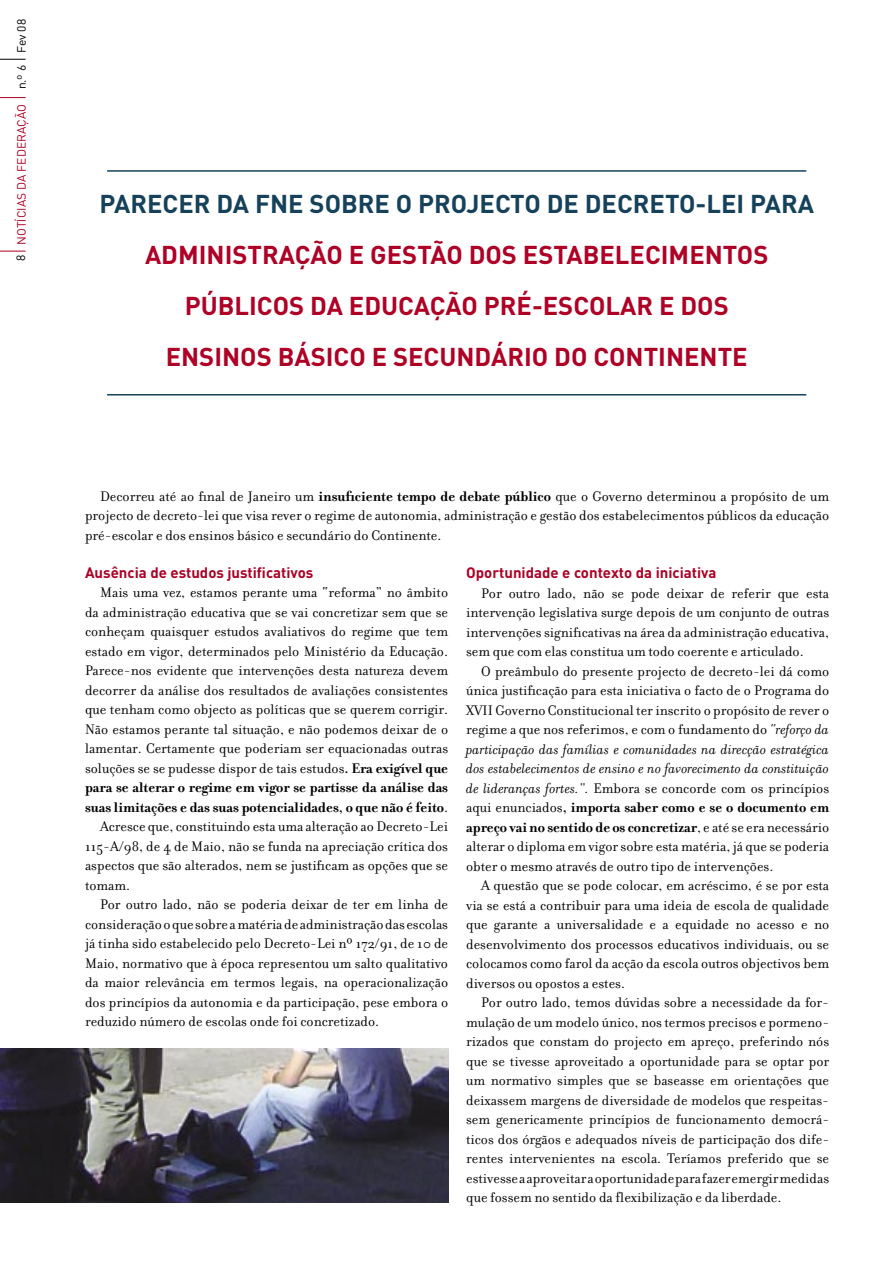
<style>
.page{position:relative;width:893px;height:1263px;background:#fff}
.page>*{position:absolute;margin:0;border:0;box-sizing:border-box;transform-origin:0 0}
.t1{font:700 25.5px/51px "DIN";color:#af0025;text-align:center}
.t2{font:700 25.5px "DIN";color:#15415b}
.t3{font:15px/19.5px "Filosofia";color:#000;text-align:justify}
.t4{font:700 15px "Filosofia";color:#000}
.t5{font:700 15px "DIN";color:#ac0024}
.t6{font:12px "DIN";color:#ac0024}
.t7{font:12px "DIN";color:#000}
.s1{color:#000}
.s2{font-weight:700}
.s3{font-weight:400}
.s4{font-style:italic}
</style>
<div class="page">
<svg style="left:0;top:251px;width:26px;height:1px"></svg>
<svg style="left:0;top:97px;width:26px;height:1px"></svg>
<svg style="left:0;top:59px;width:26px;height:1px"></svg>
<img style="left:0;top:1048px;width:448px;height:155px">
<hr style="left:107px;top:394px;width:699px;height:1px;background:#15415b">
<hr style="left:107px;top:170px;width:699px;height:2px;background:#15415b">
<p class="t6" style="left:14px;top:245px;width:227px;rotate:-90deg">NOTÍCIAS DA FEDERAÇÃO <span class="s1">n.º 6 Fev 08</span></p>
<p class="t7" style="left:13px;top:260px;width:8px;rotate:-90deg">8</p>
<h1 class="t2" style="left:99px;top:187px;width:716px">PARECER DA FNE SOBRE O PROJECTO DE DECRETO-LEI PARA</h1>
<h1 class="t1" style="left:145px;top:228px;width:625px">ADMINISTRAÇÃO E GESTÃO DOS ESTABELECIMENTOS<br>PÚBLICOS DA EDUCAÇÃO PRÉ-ESCOLAR E DOS<br>ENSINOS BÁSICO E SECUNDÁRIO DO CONTINENTE</h1>
<p class="t3" style="left:85px;top:487px;width:746px;text-indent:15px">Decorreu até ao final de Janeiro um <span class="s2">insuficiente tempo de debate público</span> que o Governo determinou a propósito de um projecto de decreto-lei que visa rever o regime de autonomia, administração e gestão dos estabelecimentos públicos da educação pré-escolar e dos ensinos básico e secundário do Continente.</p>
<p class="t5" style="left:85px;top:563px;width:230px">Ausência de estudos justificativos</p>
<p class="t3" style="left:100px;top:583px;width:350px">Mais uma vez, estamos perante uma “reforma” no âmbito</p>
<p class="t3" style="left:85px;top:603px;width:365px">da administração educativa que se vai concretizar sem que se</p>
<p class="t3" style="left:85px;top:622px;width:365px">conheçam quaisquer estudos avaliativos do regime que tem</p>
<p class="t3" style="left:85px;top:642px;width:365px">estado em vigor, determinados pelo Ministério da Educação.</p>
<p class="t3" style="left:85px;top:661px;width:365px">Parece-nos evidente que intervenções desta natureza devem</p>
<p class="t3" style="left:85px;top:681px;width:365px">decorrer da análise dos resultados de avaliações consistentes</p>
<p class="t3" style="left:85px;top:700px;width:365px">que tenham como objecto as políticas que se querem corrigir.</p>
<p class="t3" style="left:85px;top:720px;width:365px">Não estamos perante tal situação, e não podemos deixar de o</p>
<p class="t3" style="left:85px;top:739px;width:365px">lamentar. Certamente que poderiam ser equacionadas outras</p>
<p class="t3" style="left:85px;top:759px;width:365px">soluções se se pudesse dispor de tais estudos<span class="s2">. Era exigível que</span></p>
<p class="t4" style="left:85px;top:779px;width:365px">para se alterar o regime em vigor se partisse da análise das</p>
<p class="t4" style="left:85px;top:798px;width:365px">suas limitações e das suas potencialidades, o que não é feito<span class="s3">.</span></p>
<p class="t3" style="left:100px;top:817px;width:350px">Acresce que, constituindo esta uma alteração ao Decreto-Lei</p>
<p class="t3" style="left:85px;top:837px;width:365px">115-A/98, de 4 de Maio, não se funda na apreciação crítica dos</p>
<p class="t3" style="left:85px;top:856px;width:365px">aspectos que são alterados, nem se justificam as opções que se</p>
<p class="t3" style="left:85px;top:876px;width:47px">tomam.</p>
<p class="t3" style="left:100px;top:895px;width:350px">Por outro lado, não se poderia deixar de ter em linha de</p>
<p class="t3" style="left:85px;top:915px;width:365px">consideração o que sobre a matéria de administração das escolas</p>
<p class="t3" style="left:85px;top:934px;width:365px">já tinha sido estabelecido pelo Decreto-Lei nº 172/91, de 10 de</p>
<p class="t3" style="left:85px;top:954px;width:365px">Maio, normativo que à época representou um salto qualitativo</p>
<p class="t3" style="left:85px;top:973px;width:365px">da maior relevância em termos legais, na operacionalização</p>
<p class="t3" style="left:85px;top:993px;width:365px">dos princípios da autonomia e da participação, pese embora o</p>
<p class="t3" style="left:85px;top:1012px;width:296px">reduzido número de escolas onde foi concretizado.</p>
<p class="t5" style="left:466px;top:563px;width:252px">Oportunidade e contexto da iniciativa</p>
<p class="t3" style="left:466px;top:584px;width:365px;text-indent:15px">Por outro lado, não se pode deixar de referir que esta intervenção legislativa surge depois de um conjunto de outras intervenções significativas na área da administração educativa, sem que com elas constitua um todo coerente e articulado.</p>
<p class="t3" style="left:466px;top:662px;width:365px;text-indent:15px">O preâmbulo do presente projecto de decreto-lei dá como única justificação para esta iniciativa o facto de o Programa do XVII Governo Constitucional ter inscrito o propósito de rever o regime a que nos referimos, e com o fundamento do <span class="s4">“reforço da participação das famílias e comunidades na direcção estratégica dos estabelecimentos de ensino e no favorecimento da constituição de lideranças fortes.”.</span> Embora se concorde com os princípios aqui enunciados<span class="s2">, importa saber como e se o documento em apreço vai no sentido de os concretizar</span>, e até se era necessário alterar o diploma em vigor sobre esta matéria, já que se poderia obter o mesmo através de outro tipo de intervenções.</p>
<p class="t3" style="left:466px;top:876px;width:365px;text-indent:15px">A questão que se pode colocar, em acréscimo, é se por esta via se está a contribuir para uma ideia de escola de qualidade que garante a universalidade e a equidade no acesso e no desenvolvimento dos processos educativos individuais, ou se colocamos como farol da acção da escola outros objectivos bem diversos ou opostos a estes.</p>
<p class="t3" style="left:466px;top:993px;width:365px;text-indent:15px">Por outro lado, temos dúvidas sobre a necessidade da for&shy;mulação de um modelo único, nos termos precisos e pormeno&shy;rizados que constam do projecto em apreço, preferindo nós que se tivesse aproveitado a oportunidade para se optar por um normativo simples que se baseasse em orientações que deixassem margens de diversidade de modelos que respeitas&shy;sem genericamente princípios de funcionamento democrá&shy;ticos dos órgãos e adequados níveis de participação dos dife&shy;rentes intervenientes na escola. Teríamos preferido que se estivesse a aproveitar a oportunidade para fazer emergir medidas que fossem no sentido da flexibilização e da liberdade.</p>
</div>
